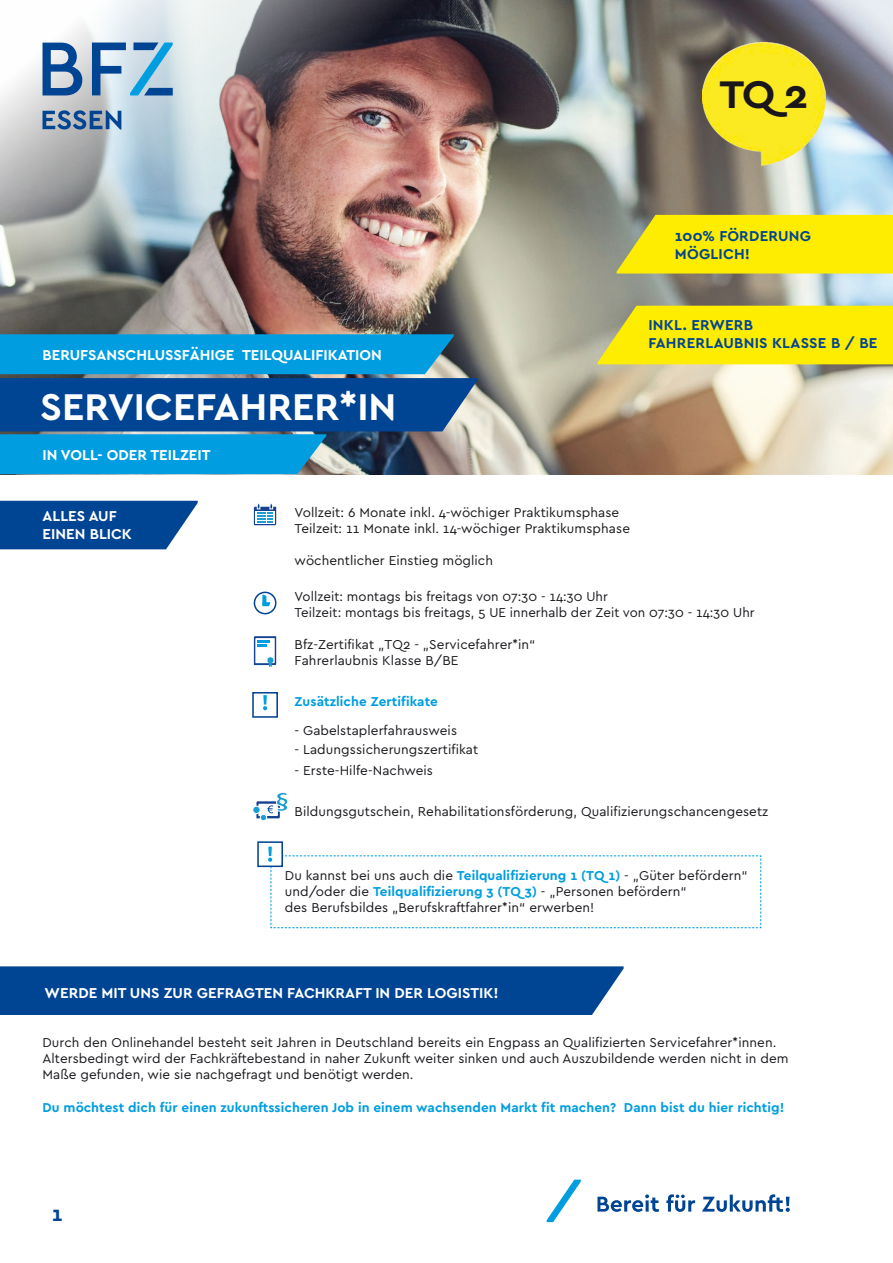
<style>
.page{position:relative;width:893px;height:1263px;background:#fff}
.page>*{position:absolute;margin:0;border:0;box-sizing:border-box;transform-origin:0 0}
.t1{font:700 40.35px "Cera Pro";color:#1a171c;scale:1.06 1}
.Bodytype_kleiner_Einzug{font:700 39px "Cera Pro";color:#fff}
.t2{font:700 21px "Cera Pro";color:#004494}
.Bodytype_kleiner_Einzug-2{font:700 15px/18px "Cera Pro";color:#fff}
.t3{font:700 15px/18px "Cera Pro";letter-spacing:.015em;color:#004494}
.Bodytype_9p{font:13.5px/16.2px "Cera Pro";letter-spacing:.005em;color:#1a171c}
.Bodytype_9p-2{font:700 13.5px "Cera Pro";letter-spacing:.005em;color:#009ee0}
.s1{font-weight:700;color:#009ee0}
</style>
<div class="page">
<img style="left:0;top:0;width:893px;height:474px">
<div style="left:0;top:966px;width:624px;height:49px;background:#004494"></div>
<svg style="left:0;top:501px;width:198px;height:48px;background:#13529c"></svg>
<svg style="left:43px;top:43px;width:39px;height:52px;background:#5b84b3"></svg>
<svg style="left:92px;top:43px;width:81px;height:52px;background:#80aed0"></svg>
<svg style="left:43px;top:110px;width:78px;height:20px;background:#6587ad"></svg>
<svg style="left:254px;top:504px;width:22px;height:21px"></svg>
<svg style="left:254px;top:592px;width:22px;height:22px"></svg>
<div style="left:255px;top:593px;width:20px;height:20px;background:#fff;border-radius:50%"></div>
<svg style="left:262px;top:594px;width:8px;height:12px"></svg>
<svg style="left:254px;top:636px;width:22px;height:31px"></svg>
<svg style="left:597px;top:1194px;width:193px;height:18px"></svg>
<svg style="left:547px;top:1179px;width:34px;height:43px"></svg>
<div style="left:260px;top:814px;width:7px;height:7px;background:#1c9ed5;border-radius:50%"></div>
<div style="left:260px;top:814px;width:7px;height:7px;border:1px solid #fff;border-radius:50%"></div>
<div style="left:253px;top:806px;width:7px;height:8px;background:#1c9ed5;border-radius:50%"></div>
<div style="left:252px;top:805px;width:9px;height:9px;border:1px solid #fff;border-radius:50%"></div>
<svg style="left:256px;top:792px;width:32px;height:26px"></svg>
<svg style="left:268px;top:847px;width:493px;height:81px"></svg>
<div style="left:257px;top:841px;width:26px;height:26px;border:2px solid #004494"></div>
<svg style="left:617px;top:215px;width:276px;height:59px;background:#f5e50b"></svg>
<img style="left:703px;top:43px;width:122px;height:122px">
<svg style="left:263px;top:695px;width:4px;height:15px"></svg>
<div style="left:252px;top:692px;width:26px;height:26px;border:2px solid #004494"></div>
<svg style="left:0;top:334px;width:477px;height:140px;background:#1777b2"></svg>
<svg style="left:597px;top:306px;width:296px;height:58px;background:#f8e70a"></svg>
<p class="t1" style="left:719px;top:67px;width:85px">TQ 2</p>
<p class="Bodytype_kleiner_Einzug-2" style="left:43px;top:345px;width:341px">BERUFSANSCHLUSSFÄHIGE TEILQUALIFIKATION</p>
<p class="Bodytype_kleiner_Einzug" style="left:40px;top:381px;width:358px">SERVICEFAHRER*IN</p>
<p class="Bodytype_kleiner_Einzug-2" style="left:43px;top:445px;width:169px">IN VOLL- ODER TEILZEIT</p>
<p class="t3" style="left:675px;top:227px;width:138px">100% FÖRDERUNG</p>
<p class="t3" style="left:675px;top:245px;width:77px">MÖGLICH!</p>
<p class="t3" style="left:648px;top:316px;width:231px">INKL. ERWERB<br>FAHRERLAUBNIS KLASSE B / BE</p>
<p class="Bodytype_kleiner_Einzug-2" style="left:43px;top:507px;width:91px">ALLES AUF<br>EINEN BLICK</p>
<p class="Bodytype_9p" style="left:295px;top:503px;width:337px">Vollzeit: 6 Monate inkl. 4-wöchiger Praktikumsphase<br>Teilzeit: 11 Monate inkl. 14-wöchiger Praktikumsphase</p>
<p class="Bodytype_9p" style="left:295px;top:552px;width:200px">wöchentlicher Einstieg möglich</p>
<p class="Bodytype_9p" style="left:295px;top:587px;width:462px">Vollzeit: montags bis freitags von 07:30 - 14:30 Uhr<br>Teilzeit: montags bis freitags, 5 UE innerhalb der Zeit von 07:30 - 14:30 Uhr</p>
<p class="Bodytype_9p" style="left:295px;top:636px;width:242px">Bfz-Zertifikat „TQ2 - „Servicefahrer*in“<br>Fahrerlaubnis Klasse B/BE</p>
<p class="Bodytype_9p-2" style="left:295px;top:693px;width:145px">Zusätzliche Zertifikate</p>
<p class="Bodytype_9p" style="left:295px;top:722px;width:164px">- Gabelstaplerfahrausweis</p>
<p class="Bodytype_9p" style="left:295px;top:741px;width:185px">- Ladungssicherungszertifikat</p>
<p class="Bodytype_9p" style="left:295px;top:762px;width:140px">- Erste-Hilfe-Nachweis</p>
<p class="Bodytype_9p" style="left:295px;top:802px;width:475px">Bildungsgutschein, Rehabilitationsförderung, Qualifizierungschancengesetz</p>
<p class="Bodytype_9p" style="left:285px;top:867px;width:464px">Du kannst bei uns auch die <span class="s1">Teilqualifizierung 1 (TQ 1)</span> - „Güter befördern“ und/oder die <span class="s1">Teilqualifizierung 3 (TQ 3)</span> - „Personen befördern“<br>des Berufsbildes „Berufskraftfahrer*in“ erwerben!</p>
<p class="Bodytype_kleiner_Einzug-2" style="left:45px;top:983px;width:456px">WERDE MIT UNS ZUR GEFRAGTEN FACHKRAFT IN DER LOGISTIK!</p>
<p class="Bodytype_9p" style="left:43px;top:1034px;width:735px">Durch den Onlinehandel besteht seit Jahren in Deutschland bereits ein Engpass an Qualifizierten Servicefahrer*innen.</p>
<p class="Bodytype_9p" style="left:43px;top:1050px;width:748px">Altersbedingt wird der Fachkräftebestand in naher Zukunft weiter sinken und auch Auszubildende werden nicht in dem</p>
<p class="Bodytype_9p" style="left:43px;top:1066px;width:372px">Maße gefunden, wie sie nachgefragt und benötigt werden.</p>
<p class="Bodytype_9p-2" style="left:43px;top:1098px;width:743px">Du möchtest dich für einen zukunftssicheren Job in einem wachsenden Markt fit machen? Dann bist du hier richtig!</p>
<p class="t2" style="left:52px;top:1200px;width:12px">1</p>
</div>
